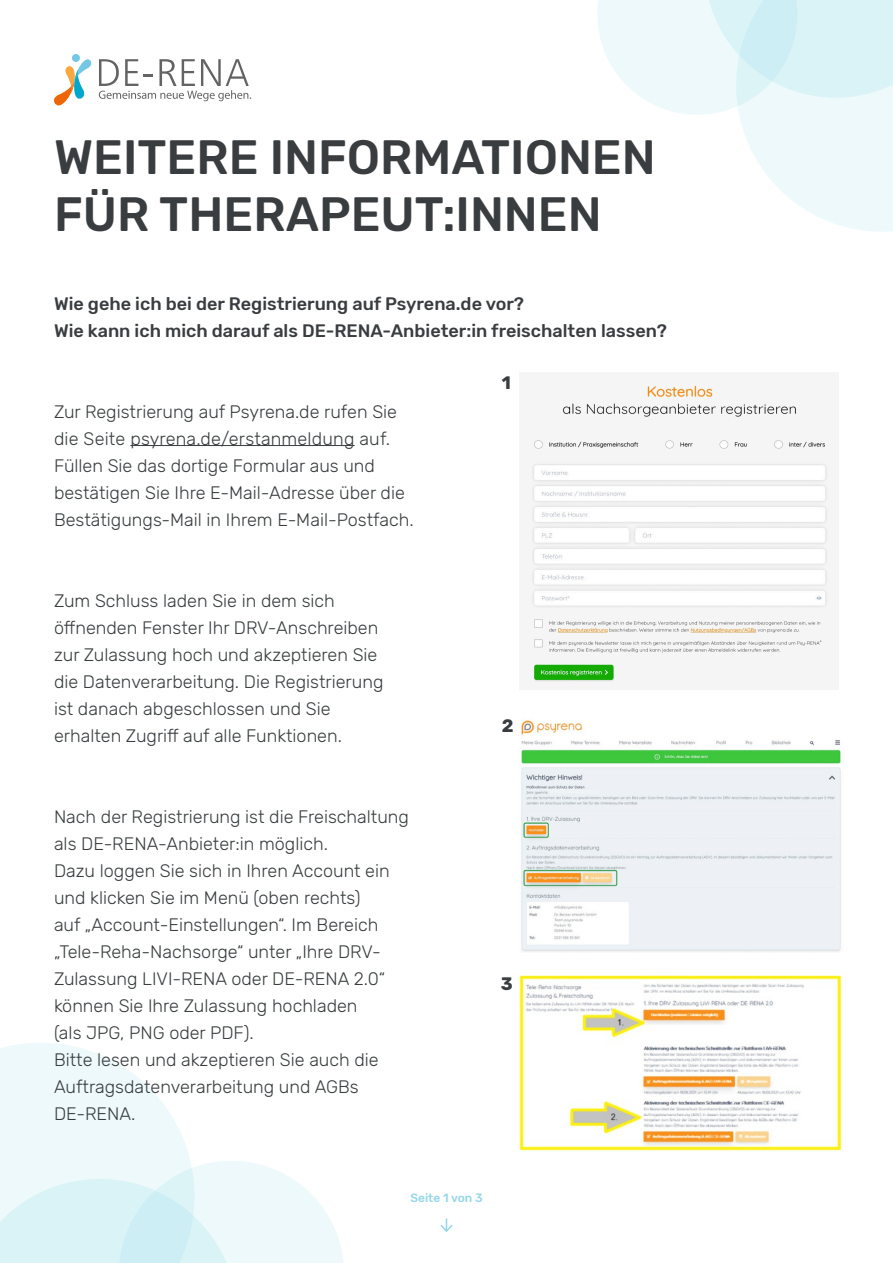
<style>
.page{position:relative;width:893px;height:1263px;background:#fff}
.page>*{position:absolute;margin:0;border:0;box-sizing:border-box;transform-origin:0 0}
.t1{font:500 48px "Rubik";color:#393d3f}
.t2{font:300 18px "Rubik";color:#393d3f}
.t3{font:500 18px "Rubik";color:#393d3f}
.t4{font:700 18px "Rubik";color:#393d3f}
.t5{font:500 12px "Rubik";color:#94d7e8}
</style>
<div class="page">
<svg style="left:0;top:1043px;width:189px;height:113px;fill:#edf9fb"></svg>
<svg style="left:0;top:1156px;width:343px;height:107px;background:#e5f6f9"></svg>
<hr style="left:130px;top:445px;width:225px;height:1px;background:#393d3f">
<svg style="left:54px;top:59px;width:38px;height:47px"></svg>
<div style="left:72px;top:54px;width:8px;height:8px;background:#73c9e3;border-radius:4px"></div>
<svg style="left:99px;top:59px;width:152px;height:42px"></svg>
<img style="left:529px;top:381px;width:299px;height:302px">
<img style="left:521px;top:720px;width:320px;height:232px">
<img style="left:518px;top:975px;width:324px;height:176px">
<svg style="left:440px;top:1218px;width:13px;height:14px"></svg>
<svg style="left:598px;top:0;width:295px;height:232px"></svg>
<p class="t1" style="left:54px;top:130px;width:603px">WEITERE INFORMATIONEN</p>
<p class="t1" style="left:54px;top:187px;width:549px">FÜR THERAPEUT:INNEN</p>
<p class="t3" style="left:54px;top:293px;width:472px">Wie gehe ich bei der Registrierung auf Psyrena.de vor?</p>
<p class="t3" style="left:54px;top:320px;width:614px">Wie kann ich mich darauf als DE-RENA-Anbieter:in freischalten lassen?</p>
<p class="t2" style="left:54px;top:401px;width:345px">Zur Registrierung auf Psyrena.de rufen Sie</p>
<p class="t2" style="left:54px;top:428px;width:338px">die Seite psyrena.de/erstanmeldung auf.</p>
<p class="t2" style="left:54px;top:455px;width:322px">Füllen Sie das dortige Formular aus und</p>
<p class="t2" style="left:54px;top:482px;width:352px">bestätigen Sie Ihre E-Mail-Adresse über die</p>
<p class="t2" style="left:54px;top:509px;width:361px">Bestätigungs-Mail in Ihrem E-Mail-Postfach.</p>
<p class="t2" style="left:54px;top:590px;width:282px">Zum Schluss laden Sie in dem sich</p>
<p class="t2" style="left:54px;top:617px;width:326px">öffnenden Fenster Ihr DRV-Anschreiben</p>
<p class="t2" style="left:54px;top:644px;width:325px">zur Zulassung hoch und akzeptieren Sie</p>
<p class="t2" style="left:54px;top:671px;width:331px">die Datenverarbeitung. Die Registrierung</p>
<p class="t2" style="left:54px;top:698px;width:278px">ist danach abgeschlossen und Sie</p>
<p class="t2" style="left:54px;top:725px;width:290px">erhalten Zugriff auf alle Funktionen.</p>
<p class="t2" style="left:54px;top:806px;width:356px">Nach der Registrierung ist die Freischaltung</p>
<p class="t2" style="left:54px;top:833px;width:275px">als DE-RENA-Anbieter:in möglich.</p>
<p class="t2" style="left:54px;top:860px;width:337px">Dazu loggen Sie sich in Ihren Account ein</p>
<p class="t2" style="left:54px;top:887px;width:308px">und klicken Sie im Menü (oben rechts)</p>
<p class="t2" style="left:54px;top:914px;width:326px">auf „Account-Einstellungen“. Im Bereich</p>
<p class="t2" style="left:54px;top:941px;width:328px">„Tele-Reha-Nachsorge“ unter „Ihre DRV-</p>
<p class="t2" style="left:54px;top:968px;width:333px">Zulassung LIVI-RENA oder DE-RENA 2.0“</p>
<p class="t2" style="left:54px;top:995px;width:305px">können Sie Ihre Zulassung hochladen</p>
<p class="t2" style="left:54px;top:1022px;width:201px">(als JPG, PNG oder PDF).</p>
<p class="t2" style="left:54px;top:1049px;width:326px">Bitte lesen und akzeptieren Sie auch die</p>
<p class="t2" style="left:54px;top:1076px;width:306px">Auftragsdatenverarbeitung und AGBs</p>
<p class="t2" style="left:54px;top:1103px;width:83px">DE-RENA.</p>
<p class="t4" style="left:502px;top:372px;width:11px">1</p>
<p class="t4" style="left:502px;top:716px;width:13px">2</p>
<p class="t4" style="left:501px;top:973px;width:13px">3</p>
<p class="t5" style="left:410px;top:1191px;width:74px">Seite 1 von 3</p>
</div>
